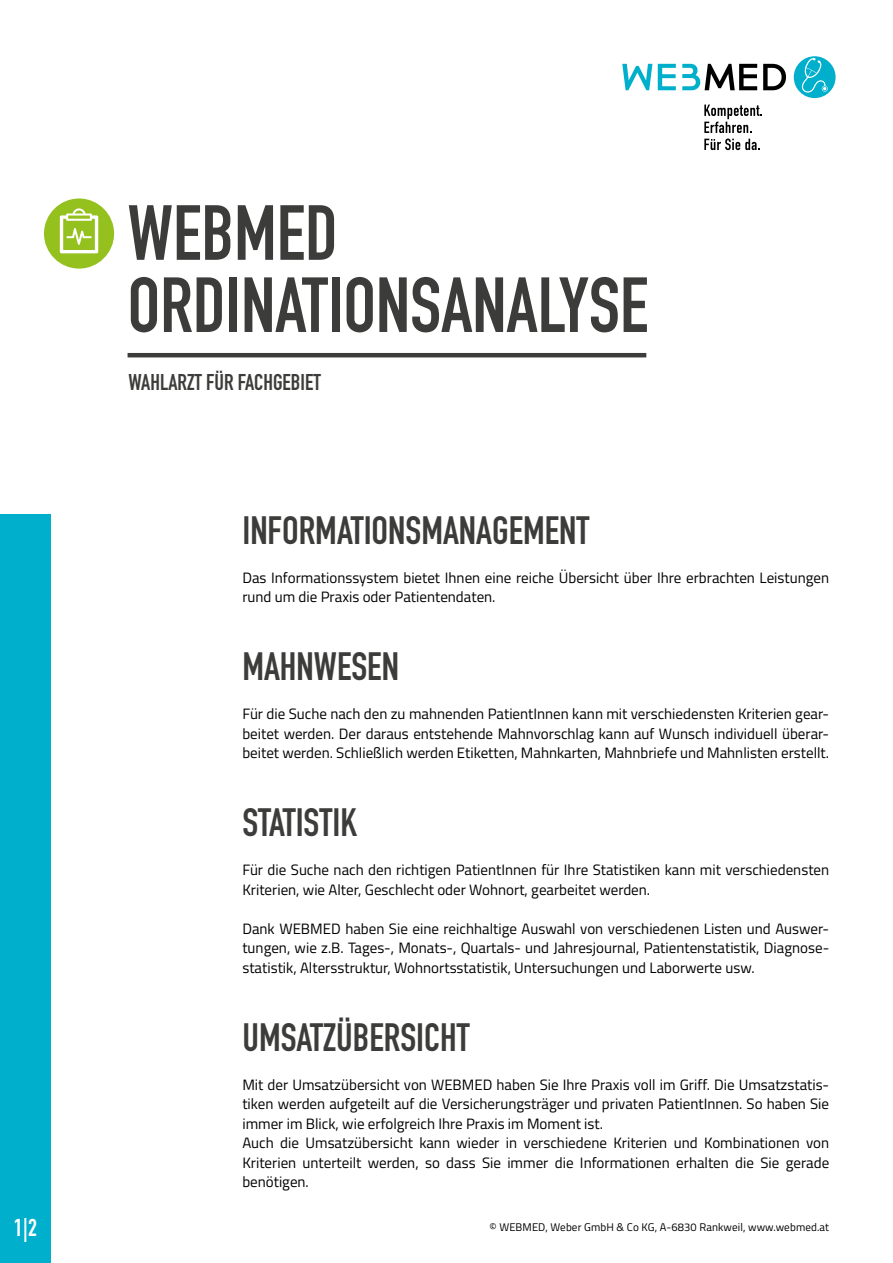
<style>
.page{position:relative;width:893px;height:1263px;background:#fff}
.page>*{position:absolute;margin:0;border:0;box-sizing:border-box;transform-origin:0 0}
.t1{font:76.65px/72.2px "DIN Engschrift";color:#3c3c3b}
.t2{font:39px "DIN Engschrift";color:#3c3c3b}
.t3{font:24px "DIN Engschrift";color:#fff}
.t4{font:22.5px "DIN Engschrift";color:#3c3c3b}
.t5{font:15px/19.5px "Titillium Web";color:#000}
.t6{font:11.1px "Titillium Web";letter-spacing:.01em;color:#000}
</style>
<div class="page">
<div style="left:0;top:514px;width:51px;height:749px;background:#00afcb"></div>
<svg style="left:658px;top:64px;width:18px;height:26px"></svg>
<svg style="left:622px;top:64px;width:30px;height:26px"></svg>
<svg style="left:763px;top:64px;width:23px;height:26px"></svg>
<svg style="left:682px;top:64px;width:75px;height:26px"></svg>
<svg style="left:704px;top:105px;width:58px;height:28px"></svg>
<svg style="left:704px;top:139px;width:56px;height:11px"></svg>
<div style="left:794px;top:56px;width:42px;height:42px;background:#00afcb;border-radius:50%"></div>
<svg style="left:801px;top:58px;width:27px;height:35px"></svg>
<hr style="left:128px;top:353px;width:518px;height:4px;background:#3c3c3b">
<svg style="left:42px;top:197px;width:74px;height:73px;background:#a2c83b"></svg>
<div style="left:40px;top:195px;width:78px;height:77px;border:3px solid #fff;border-radius:50%"></div>
<svg style="left:60px;top:208px;width:38px;height:45px"></svg>
<h3 class="t3" style="left:14px;top:1213px;width:25px">1|2</h3>
<h1 class="t1" style="left:128px;top:197px;width:522px">WEBMED<br>ORDINATIONSANALYSE</h1>
<h3 class="t4" style="left:129px;top:369px;width:194px">WAHLARZT FÜR FACHGEBIET</h3>
<h2 class="t2" style="left:242px;top:507px;width:349px">INFORMATIONSMANAGEMENT</h2>
<p class="t5" style="left:242px;top:567px;width:588px">Das Informationssystem bietet Ihnen eine reiche Übersicht über Ihre erbrachten Leistungen rund um die Praxis oder Patientendaten.</p>
<h2 class="t2" style="left:242px;top:644px;width:158px">MAHNWESEN</h2>
<p class="t5" style="left:242px;top:704px;width:588px;text-align:justify">Für die Suche nach den zu mahnenden PatientInnen kann mit verschiedensten Kriterien gear&shy;beitet werden. Der daraus entstehende Mahnvorschlag kann auf Wunsch individuell überar&shy;beitet werden. Schließlich werden Etiketten, Mahnkarten, Mahnbriefe und Mahnlisten erstellt.</p>
<h2 class="t2" style="left:242px;top:800px;width:116px">STATISTIK</h2>
<p class="t5" style="left:242px;top:860px;width:588px">Für die Suche nach den richtigen PatientInnen für Ihre Statistiken kann mit verschiedensten<br>Kriterien, wie Alter, Geschlecht oder Wohnort, gearbeitet werden.</p>
<p class="t5" style="left:242px;top:918px;width:588px;text-align:justify">Dank WEBMED haben Sie eine reichhaltige Auswahl von verschiedenen Listen und Auswer&shy;tungen, wie z.B. Tages-, Monats-, Quartals- und Jahresjournal, Patientenstatistik, Diagnose&shy;statistik, Altersstruktur, Wohnortsstatistik, Untersuchungen und Laborwerte usw.</p>
<h2 class="t2" style="left:242px;top:1014px;width:229px">UMSATZÜBERSICHT</h2>
<p class="t5" style="left:242px;top:1074px;width:588px">Mit der Umsatzübersicht von WEBMED haben Sie Ihre Praxis voll im Griff. Die Umsatzstatis&shy;tiken werden aufgeteilt auf die Versicherungsträger und privaten PatientInnen. So haben Sie immer im Blick, wie erfolgreich Ihre Praxis im Moment ist.<br>Auch die Umsatzübersicht kann wieder in verschiedene Kriterien und Kombinationen von Kriterien unterteilt werden, so dass Sie immer die Informationen erhalten die Sie gerade benötigen.</p>
<p class="t6" style="left:490px;top:1219px;width:341px">© WEBMED, Weber GmbH &amp; Co KG, A-6830 Rankweil, www.webmed.at</p>
</div>
